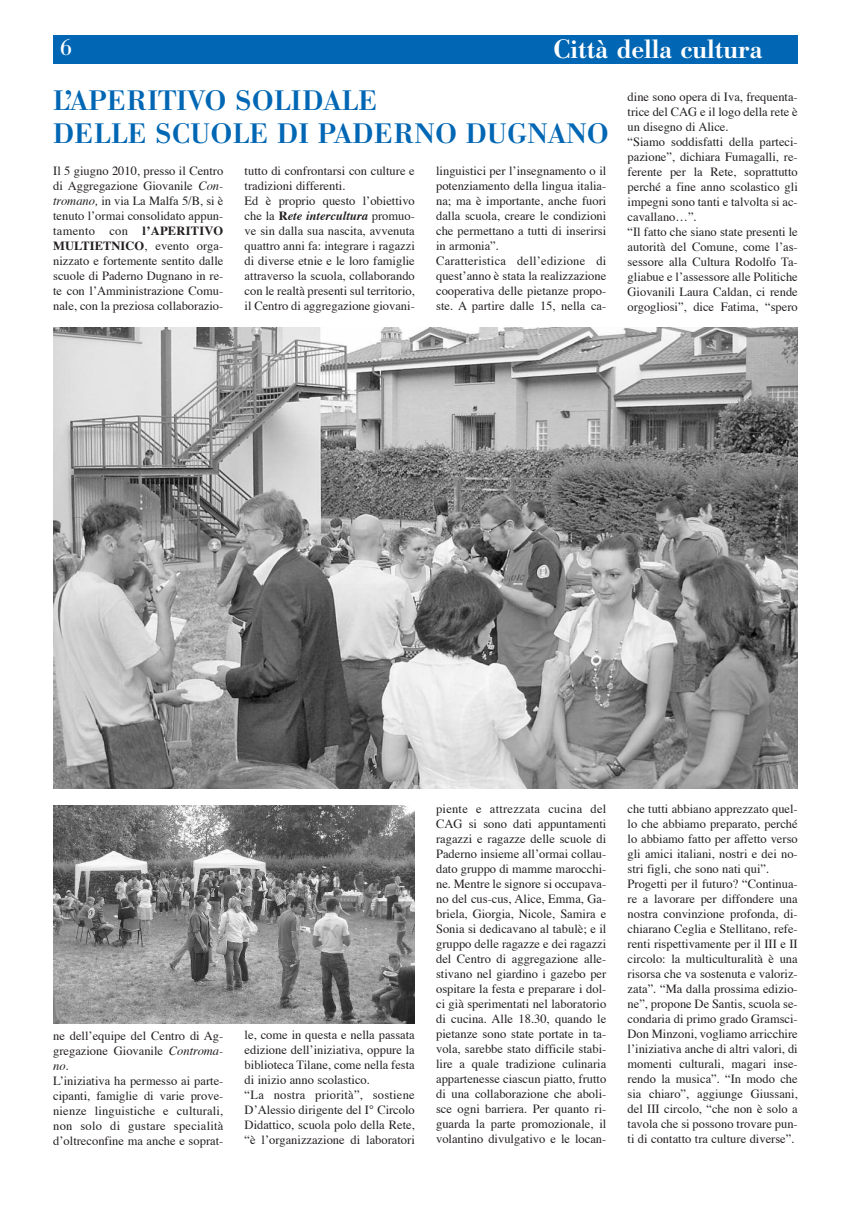
<style>
.page{position:relative;width:851px;height:1205px;background:#fff}
.page>*{position:absolute;margin:0;border:0;box-sizing:border-box;transform-origin:0 0}
.t1{font:500 27.75px/32.5px "Bodoni BE";letter-spacing:.02em;color:#0166b3}
.t2{font:500 26.25px "Bodoni BE";color:#fff}
.t3{font:22.5px "Bodoni BE";color:#fff}
.t4{font:12.5px/15px "Times";color:#231f20}
.s1{font-style:italic}
.s2{font-weight:700}
.s3{font-weight:700;font-style:italic}
</style>
<div class="page">
<div style="left:103px;top:35px;width:694px;height:29px;background:#0166b3"></div>
<div style="left:53px;top:35px;width:50px;height:29px;background:#0166b3"></div>
<img style="left:54px;top:327px;width:743px;height:461px">
<img style="left:53px;top:805px;width:362px;height:218px">
<h3 class="t3" style="left:60px;top:39px;width:13px">6</h3>
<h2 class="t2" style="left:553px;top:40px;width:210px">Città della cultura</h2>
<h1 class="t1" style="left:53px;top:88px;width:557px">L’APERITIVO SOLIDALE<br>DELLE SCUOLE DI PADERNO DUGNANO</h1>
<p class="t4" style="left:53px;top:164px;width:172px;text-align:justify">Il 5 giugno 2010, presso il Centro di Aggregazione Giovanile <span class="s1">Con&shy;tromano,</span> in via La Malfa 5/B, si è tenuto l’ormai consolidato appun&shy;tamento con <span class="s2">L’APERITIVO MULTIETNICO</span>, evento orga&shy;nizzato e fortemente sentito dalle scuole di Paderno Dugnano in re&shy;te con l’Amministrazione Comu&shy;nale, con la preziosa collaborazio-</p>
<p class="t4" style="left:244px;top:164px;width:172px">tutto di confrontarsi con culture e tradizioni differenti.<br>Ed è proprio questo l’obiettivo che la <span class="s2">R</span><span class="s3">ete intercultura</span> promuo&shy;ve sin dalla sua nascita, avvenuta quattro anni fa: integrare i ragazzi di diverse etnie e le loro famiglie attraverso la scuola, collaborando con le realtà presenti sul territorio, il Centro di aggregazione giovani-</p>
<p class="t4" style="left:436px;top:164px;width:172px">linguistici per l’insegnamento o il potenziamento della lingua italia&shy;na; ma è importante, anche fuori dalla scuola, creare le condizioni che permettano a tutti di inserirsi in armonia”.<br>Caratteristica dell’edizione di quest’anno è stata la realizzazione cooperativa delle pietanze propo&shy;ste. A partire dalle 15, nella ca-</p>
<p class="t4" style="left:627px;top:90px;width:172px">dine sono opera di Iva, frequenta&shy;trice del CAG e il logo della rete è un disegno di Alice.<br>“Siamo soddisfatti della parteci&shy;pazione”, dichiara Fumagalli, re&shy;ferente per la Rete, soprattutto perché a fine anno scolastico gli impegni sono tanti e talvolta si ac&shy;cavallano…”.<br>“Il fatto che siano state presenti le autorità del Comune, come l’as&shy;sessore alla Cultura Rodolfo Ta&shy;gliabue e l’assessore alle Politiche<br>Giovanili Laura Caldan, ci rende orgogliosi”, dice Fatima, “spero</p>
<p class="t4" style="left:53px;top:1029px;width:172px">ne dell’equipe del Centro di Ag&shy;gregazione Giovanile <span class="s1">Controma&shy;no</span>.<br>L’iniziativa ha permesso ai parte&shy;cipanti, famiglie di varie prove&shy;nienze linguistiche e culturali, non solo di gustare specialità d’oltreconfine ma anche e soprat-</p>
<p class="t4" style="left:244px;top:1028px;width:172px">le, come in questa e nella passata edizione dell’iniziativa, oppure la biblioteca Tilane, come nella festa di inizio anno scolastico.<br>“La nostra priorità”, sostiene D’Alessio dirigente del I° Circolo Didattico, scuola polo della Rete, “è l’organizzazione di laboratori</p>
<p class="t4" style="left:436px;top:802px;width:172px;text-align:justify">piente e attrezzata cucina del CAG si sono dati appuntamenti ragazzi e ragazze delle scuole di Paderno insieme all’ormai collau&shy;dato gruppo di mamme marocchi&shy;ne. Mentre le signore si occupava&shy;no del cus-cus, Alice, Emma, Ga&shy;briela, Giorgia, Nicole, Samira e Sonia si dedicavano al tabulè; e il gruppo delle ragazze e dei ragazzi del Centro di aggregazione alle&shy;stivano nel giardino i gazebo per ospitare la festa e preparare i dol&shy;ci già sperimentati nel laboratorio di cucina. Alle 18.30, quando le pietanze sono state portate in ta&shy;vola, sarebbe stato difficile stabi&shy;lire a quale tradizione culinaria appartenesse ciascun piatto, frutto di una collaborazione che aboli&shy;sce ogni barriera. Per quanto ri&shy;guarda la parte promozionale, il volantino divulgativo e le locan-</p>
<p class="t4" style="left:627px;top:802px;width:172px">che tutti abbiano apprezzato quel&shy;lo che abbiamo preparato, perché lo abbiamo fatto per affetto verso gli amici italiani, nostri e dei no&shy;stri figli, che sono nati qui”.<br>Progetti per il futuro? “Continua&shy;re a lavorare per diffondere una nostra convinzione profonda, di&shy;chiarano Ceglia e Stellitano, refe&shy;renti rispettivamente per il III e II circolo: la multiculturalità è una risorsa che va sostenuta e valoriz&shy;zata”. “Ma dalla prossima edizio&shy;ne”, propone De Santis, scuola se&shy;condaria di primo grado Gramsci-Don Minzoni, vogliamo arricchire l’iniziativa anche di altri valori, di momenti culturali, magari inse&shy;rendo la musica”. “In modo che sia chiaro”, aggiunge Giussani, del III circolo, “che non è solo a tavola che si possono trovare pun&shy;ti di contatto tra culture diverse”.</p>
</div>
